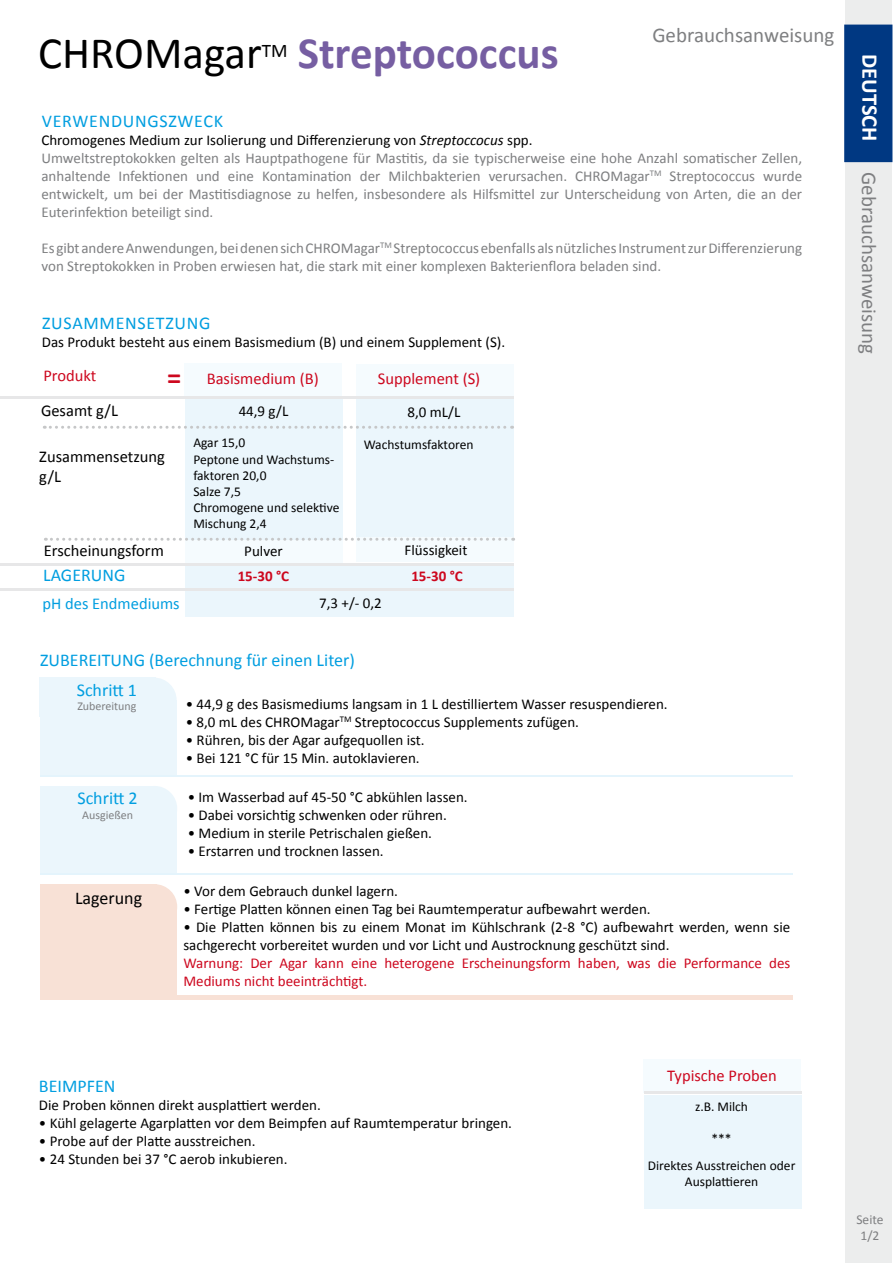
<style>
.page{position:relative;width:893px;height:1263px;background:#fff}
.page>*{position:absolute;margin:0;border:0;box-sizing:border-box;transform-origin:0 0}
.t1{font:700 45px "Calibri";color:#765ea2}
.t2{font:45px "Calibri";color:#000}
.t3{font:700 28.5px "Calibri";color:#cd071e}
.t4{font:700 22.5px "Calibri";color:#fff}
.t5{font:21px "Calibri";color:#7e7f81}
.t6{font:19.2px "Calibri";color:#000}
.t7{font:18px/29.7px "Calibri";color:#009ee0}
.t8{font:18px "Calibri";letter-spacing:.04em;color:#009ee0}
.t9{font:18px "Calibri";color:#000}
.t10{font:16.5px "Calibri";color:#cd071e}
.t11{font:16.5px/19.8px "Calibri";color:#000}
.t12{font:16.5px "Calibri";color:#009ee0}
.t13{font:15px/18px "Calibri";color:#000}
.t14{font:15px/18px "Calibri";color:#7e7f81}
.t15{font:15px/18px "Calibri";color:#cd071e}
.t16{font:700 15px "Calibri";color:#cd071e}
.t17{font:13.5px/16.2px "Calibri";color:#000;text-align:center}
.t18{font:13.5px/16.2px "Calibri";color:#7e7f81;text-align:center}
.t19{font:12px "Calibri";color:#7e7f81}
.s1{color:#000}
.s2{font-style:italic;color:#000}
</style>
<div class="page">
<div style="left:40px;top:700px;width:137px;height:76px;background:#ebf6fc"></div>
<div style="left:39px;top:677px;width:117px;height:40px;background:#ebf6fc"></div>
<div style="left:131px;top:678px;width:46px;height:45px;background:#ebf6fc;border-radius:50%"></div>
<div style="left:40px;top:785px;width:117px;height:49px;background:#ebf6fc"></div>
<div style="left:132px;top:786px;width:45px;height:45px;background:#ebf6fc;border-radius:50%"></div>
<div style="left:40px;top:808px;width:137px;height:66px;background:#ebf6fc"></div>
<div style="left:40px;top:884px;width:117px;height:49px;background:#f8e1d6"></div>
<div style="left:132px;top:884px;width:45px;height:45px;background:#f8e1d6;border-radius:50%"></div>
<div style="left:40px;top:910px;width:137px;height:85px;background:#f8e1d6"></div>
<hr style="left:40px;top:995px;width:753px;height:4px;background:#f8e1d6">
<div style="left:644px;top:1059px;width:157px;height:34px;background:#f5fbfe"></div>
<div style="left:644px;top:1095px;width:157px;height:113px;background:#ebf6fc"></div>
<hr style="left:644px;top:1091px;width:157px;height:3px;background:#e7e7e8">
<hr style="left:40px;top:775px;width:752px;height:2px;background:#e4f4fc">
<hr style="left:40px;top:873px;width:752px;height:2px;background:#e4f4fc">
<div style="left:356px;top:364px;width:158px;height:33px;background:#f5fbfe"></div>
<div style="left:185px;top:539px;width:157px;height:24px;background:#f5fbfe"></div>
<div style="left:185px;top:363px;width:157px;height:34px;background:#f5fbfe"></div>
<div style="left:185px;top:563px;width:329px;height:25px;background:#ebf6fc"></div>
<div style="left:185px;top:398px;width:157px;height:142px;background:#ebf6fc"></div>
<div style="left:356px;top:399px;width:158px;height:142px;background:#ebf6fc"></div>
<hr style="left:0;top:396px;width:514px;height:3px;background:#e7e7e8">
<svg style="left:44px;top:426px;width:469px;height:3px"></svg>
<div style="left:356px;top:538px;width:158px;height:24px;background:#f5fbfe"></div>
<div style="left:185px;top:591px;width:329px;height:26px;background:#ebf6fc"></div>
<svg style="left:45px;top:538px;width:469px;height:3px"></svg>
<hr style="left:0;top:588px;width:514px;height:3px;background:#e7e7e8">
<hr style="left:0;top:563px;width:514px;height:2px;background:#e7e7e8">
<div style="left:845px;top:0;width:47px;height:1263px;background:#eceded"></div>
<div style="left:845px;top:25px;width:47px;height:136px;background:#003882"></div>
<div style="left:844px;top:25px;width:48px;height:137px;border:2px solid #003882"></div>
<h3 class="t5" style="left:652px;top:20px;width:184px">Gebrauchsanweisung</h3>
<h1 class="t2" style="left:38px;top:22px;width:225px">CHROMagar</h1>
<p class="t6" style="left:262px;top:37px;width:27px">TM</p>
<h1 class="t1" style="left:298px;top:21px;width:262px">Streptococcus</h1>
<p class="t8" style="left:42px;top:109px;width:183px">VERWENDUNGSZWECK</p>
<p class="t14" style="left:41px;top:131px;width:762px"><span class="s1">Chromogenes Medium zur Isolierung und Differenzierung von</span> <span class="s2">Streptoccocus</span> <span class="s1">spp.<br></span>Umweltstreptokokken gelten als Hauptpathogene für Mastitis, da sie typischerweise eine hohe Anzahl somatischer Zellen, anhaltende Infektionen und eine Kontamination der Milchbakterien verursachen. CHROMagar<sup>TM</sup> Streptococcus wurde entwickelt, um bei der Mastitisdiagnose zu helfen, insbesondere als Hilfsmittel zur Unterscheidung von Arten, die an der Euterinfektion beteiligt sind.</p>
<p class="t14" style="left:41px;top:239px;width:762px">Es gibt andere Anwendungen, bei denen sich CHROMagar<sup>TM</sup> Streptococcus ebenfalls als nützliches Instrument zur Differenzierung von Streptokokken in Proben erwiesen hat, die stark mit einer komplexen Bakterienflora beladen sind.</p>
<p class="t8" style="left:42px;top:310px;width:170px">ZUSAMMENSETZUNG</p>
<p class="t13" style="left:42px;top:332px;width:465px">Das Produkt besteht aus einem Basismedium (B) und einem Supplement (S).</p>
<p class="t10" style="left:207px;top:367px;width:113px">Basismedium (B)</p>
<p class="t10" style="left:378px;top:367px;width:104px">Supplement (S)</p>
<p class="t10" style="left:43px;top:364px;width:54px">Produkt</p>
<h2 class="t3" style="left:167px;top:357px;width:16px">=</h2>
<p class="t11" style="left:41px;top:400px;width:78px">Gesamt g/L</p>
<p class="t13" style="left:239px;top:402px;width:51px">44,9 g/L</p>
<p class="t11" style="left:39px;top:446px;width:127px">Zusammensetzung g/L</p>
<p class="t17" style="left:193px;top:434px;width:148px;text-align:left">Agar 15,0<br>Peptone und Wachstums&shy;faktoren 20,0<br>Salze 7,5<br>Chromogene und selektive<br>Mischung 2,4</p>
<p class="t11" style="left:44px;top:540px;width:122px">Erscheinungsform</p>
<p class="t13" style="left:244px;top:542px;width:40px">Pulver</p>
<p class="t7" style="left:43px;top:560px;width:84px">LAGERUNG</p>
<p class="t16" style="left:238px;top:566px;width:53px">15-30 °C</p>
<p class="t13" style="left:408px;top:402px;width:54px">8,0 mL/L</p>
<p class="t17" style="left:364px;top:436px;width:111px">Wachstumsfaktoren</p>
<p class="t13" style="left:405px;top:541px;width:64px">Flüssigkeit</p>
<p class="t16" style="left:411px;top:565px;width:53px">15-30 °C</p>
<p class="t12" style="left:43px;top:592px;width:139px">pH des Endmediums</p>
<p class="t13" style="left:319px;top:593px;width:64px">7,3 +/- 0,2</p>
<p class="t7" style="left:77px;top:645px;width:280px;text-indent:-37px">ZUBEREITUNG (Berechnung für einen Liter)<br>Schritt 1</p>
<p class="t19" style="left:77px;top:698px;width:61px">Zubereitung</p>
<p class="t13" style="left:186px;top:694px;width:483px">• 44,9 g des Basismediums langsam in 1 L destilliertem Wasser resuspendieren.</p>
<p class="t13" style="left:186px;top:712px;width:395px">• 8,0 mL des CHROMagar<sup>TM</sup> Streptococcus Supplements zufügen.</p>
<p class="t13" style="left:186px;top:730px;width:240px">• Rühren, bis der Agar aufgequollen ist.</p>
<p class="t13" style="left:186px;top:748px;width:235px">• Bei 121 °C für 15 Min. autoklavieren.</p>
<p class="t13" style="left:188px;top:788px;width:281px">• Im Wasserbad auf 45-50 °C abkühlen lassen.</p>
<p class="t13" style="left:188px;top:806px;width:261px">• Dabei vorsichtig schwenken oder rühren.</p>
<p class="t13" style="left:188px;top:824px;width:246px">• Medium in sterile Petrischalen gießen.</p>
<p class="t13" style="left:188px;top:842px;width:198px">• Erstarren und trocknen lassen.</p>
<p class="t13" style="left:183px;top:882px;width:216px">• Vor dem Gebrauch dunkel lagern.</p>
<p class="t13" style="left:183px;top:900px;width:469px">• Fertige Platten können einen Tag bei Raumtemperatur aufbewahrt werden.</p>
<p class="t13" style="left:183px;top:918px;width:608px">• Die Platten können bis zu einem Monat im Kühlschrank (2-8 °C) aufbewahrt werden, wenn sie sachgerecht vorbereitet wurden und vor Licht und Austrocknung geschützt sind.</p>
<p class="t15" style="left:183px;top:954px;width:608px">Warnung: Der Agar kann eine heterogene Erscheinungsform haben, was die Performance des<br>Mediums nicht beeinträchtigt.</p>
<p class="t7" style="left:77px;top:783px;width:62px">Schritt 2</p>
<p class="t19" style="left:82px;top:806px;width:52px">Ausgießen</p>
<p class="t9" style="left:75px;top:885px;width:69px">Lagerung</p>
<h3 class="t4" style="left:886px;top:54px;width:89px;rotate:90deg">DEUTSCH</h3>
<h3 class="t5" style="left:884px;top:172px;width:184px;rotate:90deg">Gebrauchsanweisung</h3>
<p class="t7" style="left:39px;top:1070px;width:78px">BEIMPFEN</p>
<p class="t13" style="left:39px;top:1095px;width:283px">Die Proben können direkt ausplattiert werden.</p>
<p class="t13" style="left:39px;top:1113px;width:475px">• Kühl gelagerte Agarplatten vor dem Beimpfen auf Raumtemperatur bringen.</p>
<p class="t13" style="left:39px;top:1131px;width:218px">• Probe auf der Platte ausstreichen.</p>
<p class="t13" style="left:39px;top:1149px;width:250px">• 24 Stunden bei 37 °C aerob inkubieren.</p>
<p class="t10" style="left:667px;top:1064px;width:111px">Typische Proben</p>
<p class="t17" style="left:695px;top:1098px;width:55px">z.B. Milch</p>
<p class="t17" style="left:648px;top:1125px;width:149px;line-height:26.7px">***<br>Direktes Ausstreichen oder</p>
<p class="t17" style="left:685px;top:1173px;width:75px">Ausplattieren</p>
<p class="t18" style="left:856px;top:1211px;width:29px">Seite<br>1/2</p>
</div>
